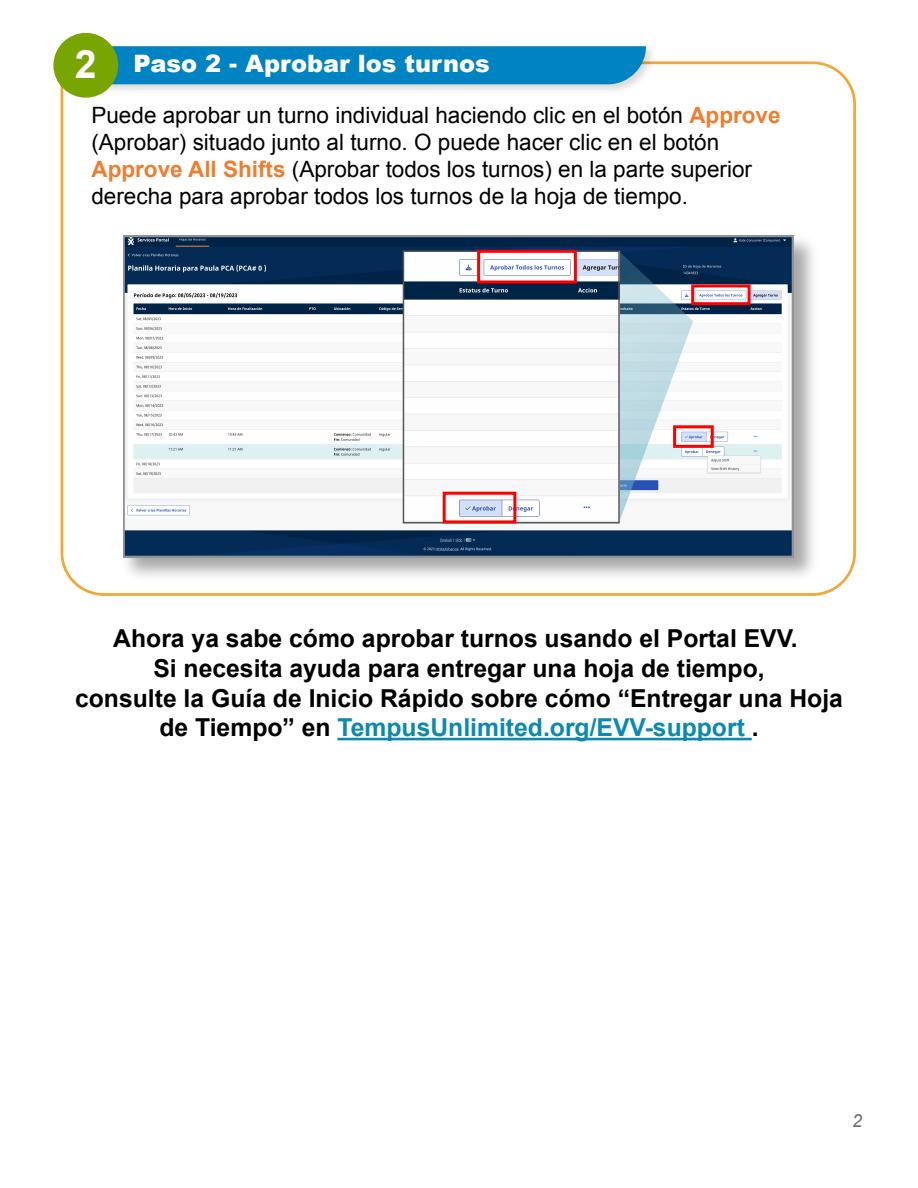
<style>
.page{position:relative;width:918px;height:1188px;background:#fff}
.page>*{position:absolute;margin:0;border:0;box-sizing:border-box;transform-origin:0 0}
.t1{font:700 24.75px/29.7px "Arial";color:#000;text-align:center}
.t2{font:900 24px "Arial";color:#fff}
.t3{font:22.5px/27px "Arial";color:#000}
.t4{font:italic 18px "Arial";color:#6d6d6d}
.s1{font-weight:700;font-size:39.15px}
.s2{font-weight:700;color:#ed7e30}
.s3{color:#0b8aad}
</style>
<div class="page">
<svg style="left:60px;top:61px;width:796px;height:535px"></svg>
<img style="left:56px;top:40px;width:603px;height:57px">
<div style="left:112px;top:46px;width:534px;height:38px;background:#0083c3"></div>
<div style="left:53px;top:33px;width:65px;height:65px;background:#79a500;border-radius:50%"></div>
<hr style="left:337px;top:738px;width:415px;height:2px;background:#0b8aad">
<svg style="left:620px;top:251px;width:73px;height:272px"></svg>
<img style="left:406px;top:254px;width:211px;height:267px">
<div style="left:403px;top:251px;width:217px;height:273px;border:2px solid #565656"></div>
<div style="left:443px;top:492px;width:73px;height:31px;border:3px solid #f00"></div>
<div style="left:477px;top:250px;width:100px;height:33px;border:3px solid #f00"></div>
<div style="left:691px;top:284px;width:60px;height:21px;border:3px solid #f00"></div>
<div style="left:673px;top:425px;width:41px;height:23px;border:3px solid #f00"></div>
<p class="t2" style="left:75px;top:46px;width:416px"><span class="s1">2</span> Paso 2 - Aprobar los turnos</p>
<p class="t3" style="left:91px;top:102px;width:691px">Puede aprobar un turno individual haciendo clic en el botón <span class="s2">Approve </span>(Aprobar) situado junto al turno. O puede hacer clic en el botón <span class="s2">Approve All Shifts</span> (Aprobar todos los turnos) en la parte superior derecha para aprobar todos los turnos de la hoja de tiempo.</p>
<p class="t1" style="left:75px;top:625px;width:769px">Ahora ya sabe cómo aprobar turnos usando el Portal EVV.<br>Si necesita ayuda para entregar una hoja de tiempo,<br>consulte la Guía de Inicio Rápido sobre cómo “Entregar una Hoja de Tiempo” en <span class="s3">TempusUnlimited.org/EVV-support</span> .</p>
<p class="t4" style="left:852px;top:1109px;width:12px">2</p>
</div>
